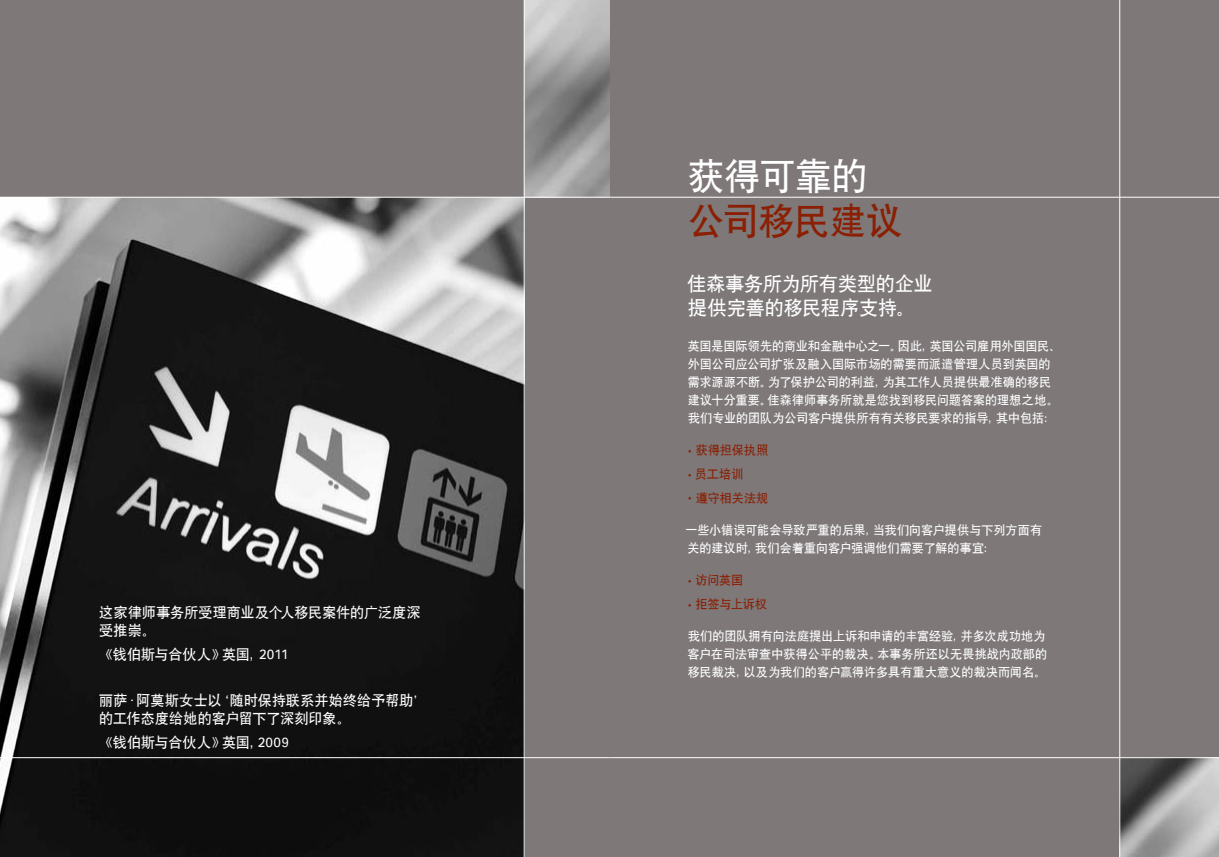
<style>
.page{position:relative;width:1219px;height:857px;background:#fff}
.page>*{position:absolute;margin:0;border:0;box-sizing:border-box;transform-origin:0 0}
.t1{font:36px/45.5px "SIL Hei Med Jian";color:#8a1f03}
.t2{font:19px/24px "SIL Hei Med Jian";color:#fff}
.t3{font:14px/18px "SIL Hei Med Jian";letter-spacing:.01em;color:#fff}
.t4{font:12px/18px "SIL Hei Med Jian";letter-spacing:.01em;color:#fff}
.t5{font:12px "SIL Hei Med Jian";letter-spacing:.005em;color:#8a1f03}
.s1{color:#fff}
</style>
<div class="page">
<div style="left:0;top:0;width:1219px;height:856px;background:#7e7879"></div>
<img style="left:0;top:198px;width:524px;height:658px">
<img style="left:525px;top:0;width:84px;height:197px">
<img style="left:1120px;top:758px;width:99px;height:98px">
<hr style="left:0;top:197px;width:609px;height:1px;background:#fff">
<hr style="left:0;top:757px;width:609px;height:1px;background:#fff">
<hr style="left:609px;top:757px;width:610px;height:1px;background:#fff">
<hr style="left:524px;top:0;width:1px;height:856px;background:#fff">
<hr style="left:1119px;top:0;width:1px;height:856px;background:#fff">
<hr style="left:609px;top:197px;width:610px;height:1px;background:#fff">
<p class="t3" style="left:99px;top:601px;width:323px">这家律师事务所受理商业及个人移民案件的广泛度深受推崇。</p>
<p class="t3" style="left:99px;top:643px;width:191px">《钱伯斯与合伙人》英国，2011</p>
<p class="t3" style="left:99px;top:690px;width:329px">丽萨·阿莫斯女士以‘随时保持联系并始终给予帮助’的工作态度给她的客户留下了深刻印象。</p>
<p class="t3" style="left:99px;top:731px;width:191px">《钱伯斯与合伙人》英国, 2009</p>
<p class="t1" style="left:688px;top:150px;width:216px"><span class="s1">获得可靠的</span>公司移民建议</p>
<p class="t2" style="left:687px;top:269px;width:247px">佳森事务所为所有类型的企业提供完善的移民程序支持。</p>
<p class="t4" style="left:688px;top:336px;width:374px">英国是国际领先的商业和金融中心之一。因此，英国公司雇用外国国民、外国公司应公司扩张及融入国际市场的需要而派遣管理人员到英国的需求源源不断。为了保护公司的利益，为其工作人员提供最准确的移民建议十分重要。佳森律师事务所就是您找到移民问题答案的理想之地。我们专业的团队为公司客户提供所有有关移民要求的指导，其中包括：</p>
<p class="t5" style="left:696px;top:442px;width:74px">获得担保执照</p>
<p class="t5" style="left:695px;top:465px;width:50px">员工培训</p>
<p class="t5" style="left:696px;top:489px;width:74px">遵守相关法规</p>
<p class="t4" style="left:685px;top:519px;width:358px">一些小错误可能会导致严重的后果，当我们向客户提供与下列方面有关的建议时，我们会着重向客户强调他们需要了解的事宜：</p>
<p class="t5" style="left:695px;top:572px;width:49px">访问英国</p>
<p class="t5" style="left:695px;top:595px;width:73px">拒签与上诉权</p>
<p class="t4" style="left:687px;top:625px;width:361px">我们的团队拥有向法庭提出上诉和申请的丰富经验，并多次成功地为客户在司法审查中获得公平的裁决。本事务所还以无畏挑战内政部的移民裁决，以及为我们的客户赢得许多具有重大意义的裁决而闻名。</p>
</div>
